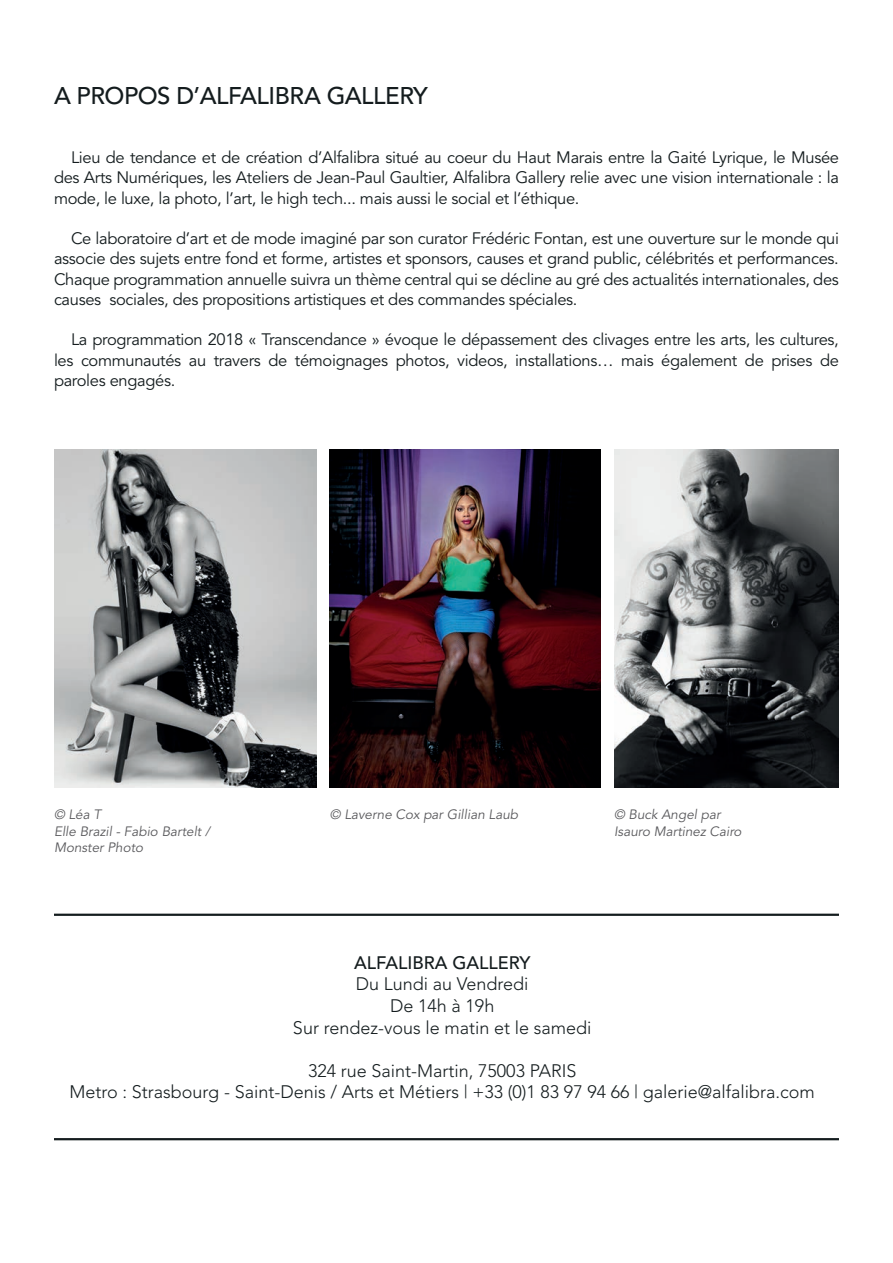
<style>
.page{position:relative;width:893px;height:1263px;background:#fff}
.page>*{position:absolute;margin:0;border:0;box-sizing:border-box;transform-origin:0 0}
.t1{font:500 24px "Avenir";letter-spacing:-.02em;color:#141c1e}
.t2{font:300 18px/21.6px "Avenir";color:#141c1e;text-align:center}
.t3{font:500 18px "Avenir";color:#141c1e}
.t4{font:16.5px/20.2px "Avenir";letter-spacing:-.02em;color:#141c1e;text-align:justify}
.t5{font:italic 13.5px/16.2px "Avenir";color:#5a5a5d}
</style>
<div class="page">
<hr style="left:54px;top:914px;width:785px;height:2px;background:#141c1e">
<hr style="left:54px;top:1138px;width:785px;height:2px;background:#141c1e">
<img style="left:54px;top:450px;width:262px;height:337px">
<img style="left:614px;top:450px;width:225px;height:337px">
<img style="left:330px;top:450px;width:271px;height:337px">
<h1 class="t1" style="left:54px;top:82px;width:375px">A PROPOS D’ALFALIBRA GALLERY</h1>
<p class="t4" style="left:54px;top:148px;width:786px;text-indent:17px">Lieu de tendance et de création d’Alfalibra situé au coeur du Haut Marais entre la Gaité Lyrique, le Musée des Arts Numériques, les Ateliers de Jean-Paul Gaultier, Alfalibra Gallery relie avec une vision internationale : la mode, le luxe, la photo, l’art, le high tech... mais aussi le social et l’éthique.</p>
<p class="t4" style="left:54px;top:229px;width:786px;text-indent:17px">Ce laboratoire d’art et de mode imaginé par son curator Frédéric Fontan, est une ouverture sur le monde qui associe des sujets entre fond et forme, artistes et sponsors, causes et grand public, célébrités et performances.<br>Chaque programmation annuelle suivra un thème central qui se décline au gré des actualités internationales, des causes sociales, des propositions artistiques et des commandes spéciales.</p>
<p class="t4" style="left:54px;top:330px;width:786px;text-indent:17px">La programmation 2018 « Transcendance » évoque le dépassement des clivages entre les arts, les cultures, les communautés au travers de témoignages photos, videos, installations… mais également de prises de paroles engagés.</p>
<p class="t5" style="left:54px;top:807px;width:158px">© Léa T<br>Elle Brazil - Fabio Bartelt /<br>Monster Photo</p>
<p class="t5" style="left:330px;top:807px;width:190px">© Laverne Cox par Gillian Laub</p>
<p class="t5" style="left:614px;top:807px;width:129px">© Buck Angel par<br>Isauro Martinez Cairo</p>
<p class="t3" style="left:354px;top:952px;width:178px">ALFALIBRA GALLERY</p>
<p class="t2" style="left:293px;top:973px;width:300px">Du Lundi au Vendredi<br>De 14h à 19h<br>Sur rendez-vous le matin et le samedi</p>
<p class="t2" style="left:70px;top:1060px;width:747px">324 rue Saint-Martin, 75003 PARIS<br>Metro : Strasbourg - Saint-Denis / Arts et Métiers | +33 (0)1 83 97 94 66 | galerie@alfalibra.com</p>
</div>
